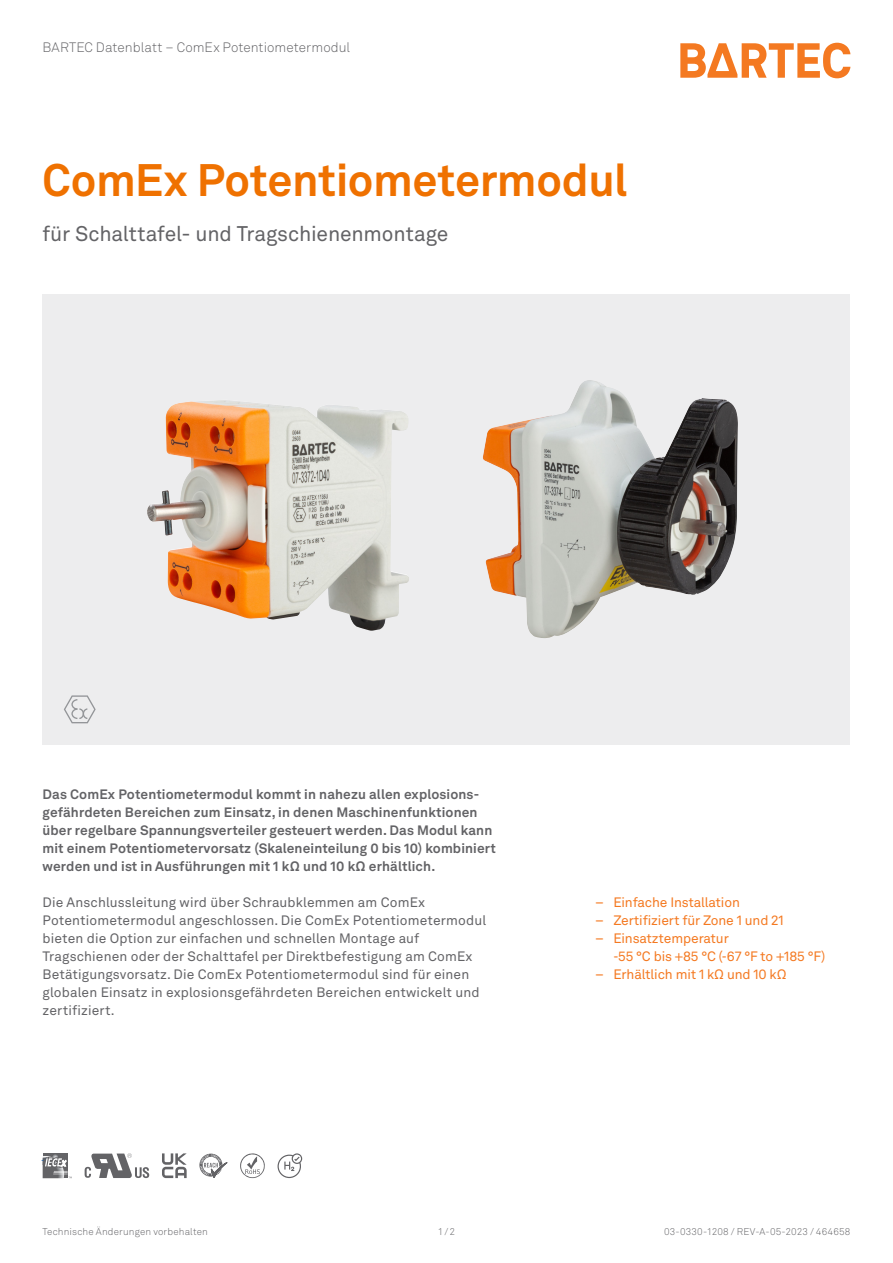
<style>
.page{position:relative;width:893px;height:1263px;background:#fff}
.page>*{position:absolute;margin:0;border:0;box-sizing:border-box;transform-origin:0 0}
._01_Productname_30{font:700 45px "Akkurat Pro";letter-spacing:-.01em;color:#ef7100}
._02_Subheadline_14{font:21px "Akkurat Pro";letter-spacing:-.005em;color:#636366}
.t1{font:13.5px/18px "Akkurat LL";letter-spacing:.01em;color:#636366}
.t2{font:700 13.5px/18px "Akkurat LL";letter-spacing:.01em;color:#636366}
.t3{font:13.5px/18px "Akkurat LL";letter-spacing:-.01em;color:#f47921}
.t4{font:300 13.5px "Akkurat Pro";letter-spacing:.005em;color:#636366}
.t5{font:300 9.75px "Akkurat Pro";letter-spacing:.02em;color:#636366}
.s1{font-family:"Akkurat Pro"}
</style>
<div class="page">
<div style="left:43px;top:294px;width:807px;height:451px;background:#ededee"></div>
<svg style="left:64px;top:695px;width:32px;height:28px"></svg>
<svg style="left:680px;top:43px;width:170px;height:35px"></svg>
<img style="left:147px;top:400px;width:262px;height:231px">
<img style="left:483px;top:380px;width:255px;height:258px">
<svg style="left:43px;top:1153px;width:29px;height:25px"></svg>
<svg style="left:240px;top:1153px;width:25px;height:25px"></svg>
<svg style="left:278px;top:1153px;width:24px;height:25px"></svg>
<svg style="left:162px;top:1153px;width:25px;height:25px"></svg>
<svg style="left:85px;top:1153px;width:64px;height:25px"></svg>
<svg style="left:199px;top:1153px;width:29px;height:25px"></svg>
<p class="t4" style="left:43px;top:39px;width:309px">BARTEC Datenblatt – ComEx Potentiometermodul</p>
<p class="_01_Productname_30" style="left:43px;top:152px;width:587px">ComEx Potentiometermodul</p>
<p class="_02_Subheadline_14" style="left:43px;top:221px;width:407px">für Schalttafel- und Tragschienenmontage</p>
<p class="t2" style="left:43px;top:784px;width:455px">Das ComEx Potentiometermodul kommt in nahezu allen explosions&shy;gefährdeten Bereichen zum Einsatz, in denen Maschinenfunktionen über regelbare Spannungsverteiler gesteuert werden. Das Modul kann mit einem Potentiometervorsatz (Skaleneinteilung 0 bis 10) kombiniert werden und ist in Ausführungen mit 1 kΩ und 10 kΩ erhältlich.</p>
<p class="t1" style="left:43px;top:892px;width:445px">Die Anschlussleitung wird über Schraubklemmen am ComEx Potentiometermodul angeschlossen. Die ComEx Potentiometermodul bieten die Option zur einfachen und schnellen Montage auf Tragschienen oder der Schalttafel per Direktbefestigung am ComEx Betätigungsvorsatz. Die ComEx Potentiometermodul sind für einen globalen Einsatz in explosionsgefährdeten Bereichen entwickelt und zertifiziert.</p>
<p class="t3" style="left:595px;top:892px;width:146px"><span class="s1">–</span> Einfache Installation</p>
<p class="t3" style="left:595px;top:910px;width:190px"><span class="s1">–</span> Zertifiziert für Zone 1 und 21</p>
<p class="t3" style="left:613px;top:928px;width:213px;text-indent:-18px"><span class="s1">–</span> Einsatztemperatur<br>-55 °C bis +85 °C (-67 °F to +185 °F)</p>
<p class="t3" style="left:595px;top:964px;width:193px"><span class="s1">–</span> Erhältlich mit 1 kΩ und 10 kΩ</p>
<p class="t5" style="left:43px;top:1226px;width:167px">Technische Änderungen vorbehalten</p>
<p class="t5" style="left:438px;top:1226px;width:19px">1/2</p>
<p class="t5" style="left:664px;top:1226px;width:188px">03-0330-1208 / REV-A-05-2023 / 464658</p>
</div>
